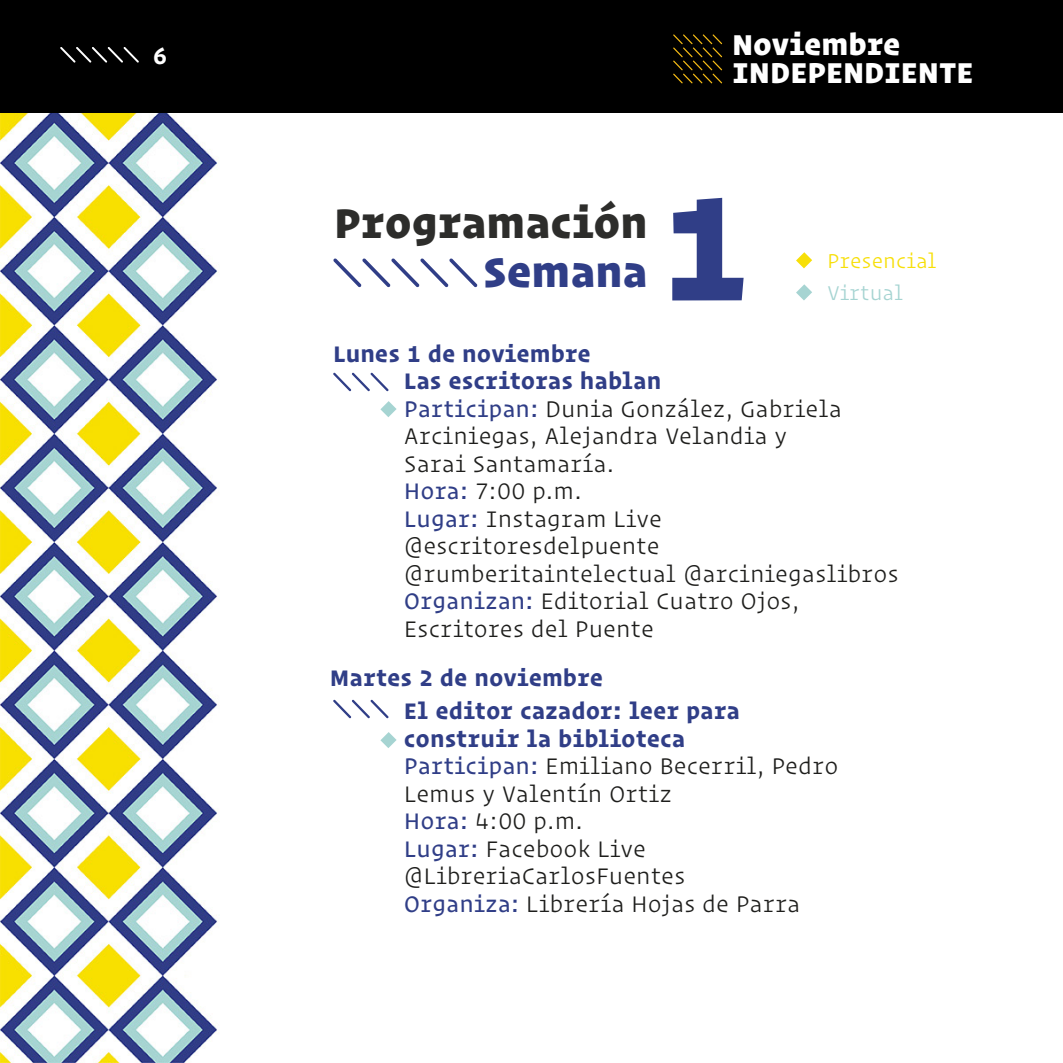
<style>
.page{position:relative;width:1063px;height:1063px;background:#fff}
.page>*{position:absolute;margin:0;border:0;box-sizing:border-box;transform-origin:0 0}
.t1{font:900 144.5px "Operator S Sm";color:#303e87}
.t2{font:900 41.25px "Operator S Sm";color:#2d2d2b}
.t3{font:900 41.25px "Operator S Sm";color:#303e87}
.t4{font:900 28.75px "Operator S Sm";color:#fff}
.t5{font:700 23.5px "Operator S Sm";color:#fff}
.t6{font:300 22.5px/27.5px "Operator S Sm";color:#1e1e1c}
.t7{font:700 22.5px "Operator S Sm";color:#303e87}
.t8{font:300 20px "Operator S Sm";letter-spacing:-.005em;color:#f7df08}
.t9{font:300 20px "Operator S Sm";color:#a6d4d2}
.s1{font-weight:700;color:#303e87}
.s2{font-weight:400;color:#303e87}
</style>
<div class="page">
<img style="left:0;top:113px;width:805px;height:950px">
<div style="left:0;top:0;width:1063px;height:113px;background:#000"></div>
<svg style="left:673px;top:34px;width:49px;height:49px"></svg>
<svg style="left:60px;top:47px;width:79px;height:16px"></svg>
<svg style="left:333px;top:258px;width:144px;height:29px"></svg>
<div style="left:320px;top:660px;width:409px;height:34px;background:#fff"></div>
<svg style="left:333px;top:373px;width:56px;height:18px"></svg>
<svg style="left:333px;top:700px;width:56px;height:18px"></svg>
<svg style="left:796px;top:252px;width:16px;height:16px"></svg>
<svg style="left:796px;top:284px;width:16px;height:17px"></svg>
<svg style="left:380px;top:401px;width:17px;height:16px"></svg>
<svg style="left:380px;top:732px;width:17px;height:16px"></svg>
<p class="t5" style="left:153px;top:33px;width:16px">6</p>
<p class="t4" style="left:732px;top:28px;width:170px">Noviembre</p>
<p class="t4" style="left:732px;top:57px;width:243px">INDEPENDIENTE</p>
<h2 class="t2" style="left:334px;top:199px;width:315px">Programación</h2>
<h2 class="t3" style="left:483px;top:249px;width:166px">Semana</h2>
<h1 class="t1" style="left:660px;top:166px;width:92px">1</h1>
<p class="t8" style="left:827px;top:243px;width:111px">Presencial</p>
<p class="t9" style="left:827px;top:275px;width:78px">Virtual</p>
<p class="t6" style="left:404px;top:337px;width:496px;text-indent:-71px"><span class="s1">Lunes 1 de noviembre<br>Las escritoras hablan<br></span><span class="s2">Participan:</span> Dunia González, Gabriela<br>Arciniegas, Alejandra Velandia y<br>Sarai Santamaría.<br><span class="s2">Hora:</span> 7:00 p.m.<br><span class="s2">Lugar:</span> Instagram Live @escritoresdelpuente @rumberitaintelectual @arciniegaslibros<br><span class="s2">Organizan:</span> Editorial Cuatro Ojos,<br>Escritores del Puente</p>
<p class="t6" style="left:404px;top:667px;width:436px"><span class="s1">Martes 2 de noviembre<br>El editor cazador: leer para construir la biblioteca<br></span><span class="s2">Participan:</span> Emiliano Becerril, Pedro<br>Lemus y Valentín Ortiz<br><span class="s2">Hora:</span> 4:00 p.m.<br><span class="s2">Lugar:</span> Facebook Live @LibreriaCarlosFuentes<br><span class="s2">Organiza:</span> Librería Hojas de Parra</p>
<p class="t7" style="left:330px;top:657px;width:275px">Martes 2 de noviembre</p>
</div>
